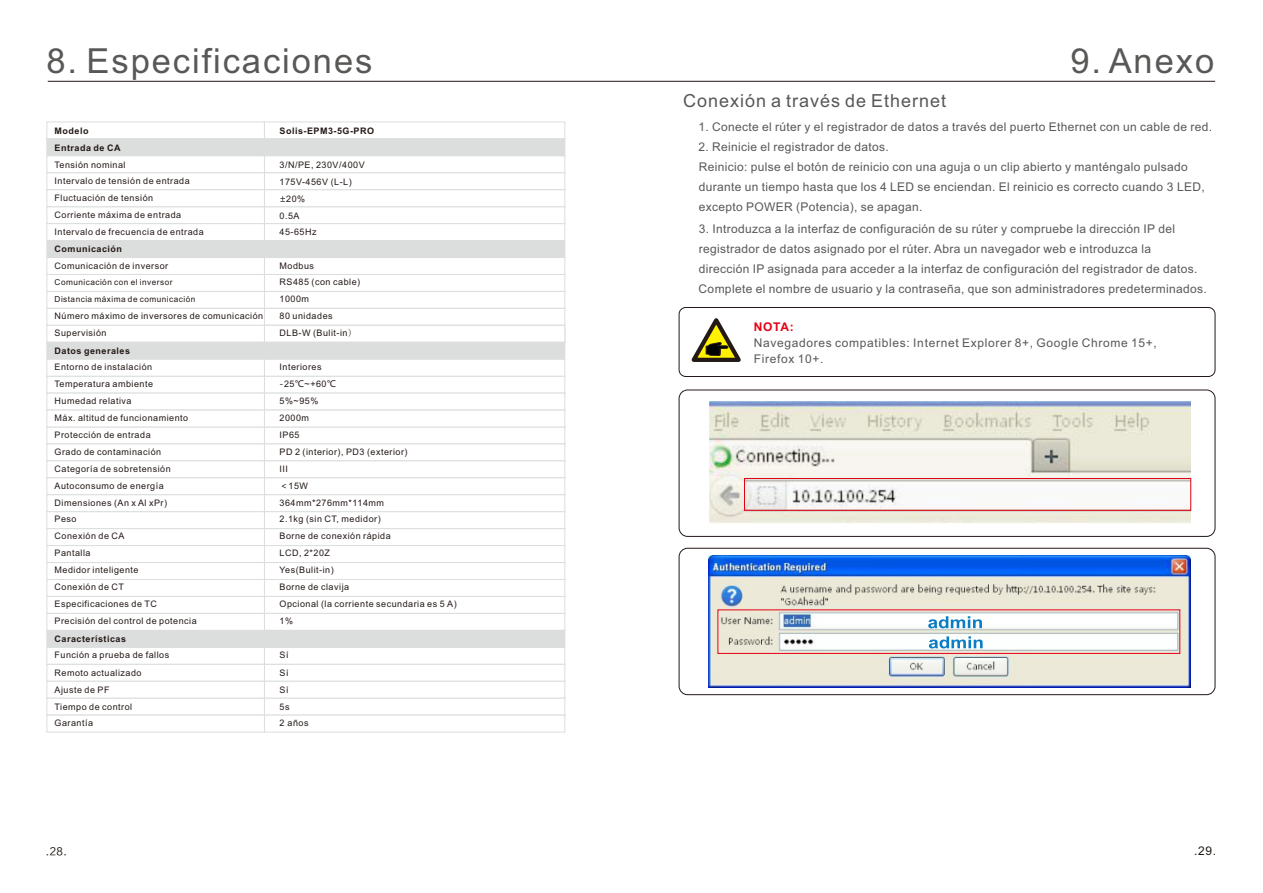
<style>
.page{position:relative;width:1263px;height:893px;background:#fff}
.page>*{position:absolute;margin:0;border:0;box-sizing:border-box;transform-origin:0 0}
.t1{font:34.5px "Arial";letter-spacing:.055em;color:#595857}
.t2{font:18px "Arial";letter-spacing:.055em;color:#595857}
.t3{font:12px/20.1px "Arial";letter-spacing:.03em;color:#595857}
.t4{font:12px/16px "Arial";letter-spacing:.055em;color:#595857}
.t5{font:700 12px "Arial";color:#e60013}
.t6{font:12px "Arial";color:#231916}
.t7{font:10.5px "FZLTHJW GB1 0";color:#231916}
.t8{font:9px/17px "Arial";letter-spacing:.055em;color:#231916}
.t9{font:700 9px "Arial";letter-spacing:.055em;color:#231916}
.t10{font:8.25px "Arial";letter-spacing:.055em;color:#231916}
.s1{font-family:"Microsoft Ya Hei"}
.s2{font-family:"MS P Mincho"}
</style>
<div class="page">
<hr style="left:48px;top:81px;width:1167px;height:1px;background:#231916">
<img style="left:709px;top:402px;width:481px;height:122px">
<img style="left:708px;top:556px;width:483px;height:132px">
<svg style="left:928px;top:616px;width:54px;height:12px"></svg>
<svg style="left:929px;top:636px;width:54px;height:12px"></svg>
<div style="left:717px;top:609px;width:463px;height:45px;border:1px solid #e60013"></div>
<div style="left:744px;top:478px;width:447px;height:33px;border:1px solid #e60013"></div>
<svg style="left:691px;top:318px;width:50px;height:44px"></svg>
<div style="left:679px;top:307px;width:536px;height:70px;border:1px solid #231916;border-radius:7px"></div>
<div style="left:679px;top:390px;width:536px;height:147px;border:1px solid #231916;border-radius:9px"></div>
<div style="left:679px;top:548px;width:536px;height:147px;border:1px solid #231916;border-radius:9px"></div>
<svg style="left:46px;top:121px;width:520px;height:612px"></svg>
<h1 class="t1" style="left:46px;top:48px;width:327px">8. Especificaciones</h1>
<p class="t9" style="left:55px;top:127px;width:35px">Modelo</p>
<p class="t9" style="left:280px;top:127px;width:96px">Solis-EPM3-5G-PRO</p>
<p class="t9" style="left:55px;top:144px;width:68px">Entrada de CA</p>
<p class="t8" style="left:55px;top:157px;width:137px">Tensión nominal<br>Intervalo de tensión de entrada</p>
<p class="t8" style="left:55px;top:208px;width:151px">Corriente máxima de entrada<br>Intervalo de frecuencia de entrada</p>
<p class="t8" style="left:280px;top:157px;width:87px">3/N/PE, 230V/400V<br>175V-456V (L-L)</p>
<p class="t8" style="left:280px;top:208px;width:39px">0.5A<br>45-65Hz</p>
<p class="t8" style="left:55px;top:191px;width:100px">Fluctuación de tensión</p>
<p class="t8" style="left:280px;top:191px;width:27px"><span class="s1">±</span>20%</p>
<p class="t9" style="left:55px;top:246px;width:69px">Comunicación</p>
<p class="t8" style="left:55px;top:258px;width:115px">Comunicación de inversor</p>
<p class="t10" style="left:55px;top:296px;width:142px">Distancia máxima de comunicación</p>
<p class="t10" style="left:55px;top:279px;width:119px">Comunicación con el inversor</p>
<p class="t8" style="left:55px;top:308px;width:210px">Número máximo de inversores de comunicación<br>Supervisión</p>
<p class="t9" style="left:55px;top:347px;width:77px">Datos generales</p>
<p class="t8" style="left:55px;top:376px;width:100px">Temperatura ambiente</p>
<p class="t8" style="left:55px;top:359px;width:99px">Entorno de instalación</p>
<p class="t8" style="left:55px;top:393px;width:79px">Humedad relativa</p>
<p class="t8" style="left:55px;top:427px;width:118px">Protección de entrada<br>Grado de contaminación<br>Categoría de sobretensión</p>
<p class="t8" style="left:55px;top:410px;width:135px">Máx. altitud de funcionamiento</p>
<p class="t8" style="left:55px;top:478px;width:114px">Autoconsumo de energía<br>Dimensiones (An x Al xPr)<br>Peso<br>Conexión de CA</p>
<p class="t8" style="left:55px;top:545px;width:86px">Pantalla<br>Medidor inteligente</p>
<p class="t8" style="left:55px;top:579px;width:144px">Conexión de CT<br>Especificaciones de TC<br>Precisión del control de potencia</p>
<p class="t9" style="left:55px;top:635px;width:73px">Características</p>
<p class="t8" style="left:55px;top:647px;width:116px">Función a prueba de fallos<br>Remoto actualizado<br>Ajuste de PF<br>Tiempo de control</p>
<p class="t8" style="left:55px;top:715px;width:40px">Garantía</p>
<p class="t8" style="left:280px;top:258px;width:36px">Modbus</p>
<p class="t8" style="left:280px;top:291px;width:31px">1000m</p>
<p class="t8" style="left:280px;top:274px;width:82px">RS485 (con cable)</p>
<p class="t8" style="left:280px;top:308px;width:75px">80 unidades<br>DLB-W (Bulit-in<span class="s2">）</span></p>
<p class="t8" style="left:280px;top:359px;width:44px">Interiores</p>
<p class="t8" style="left:280px;top:376px;width:58px"><span class="s1">-</span>25<span class="s1">℃</span>~+60<span class="s1">℃<br></span>5%~95%</p>
<p class="t8" style="left:280px;top:427px;width:130px">IP65<br>PD 2 (interior), PD3 (exterior)<br>III</p>
<p class="t8" style="left:280px;top:410px;width:31px">2000m</p>
<p class="t8" style="left:280px;top:478px;width:113px"><span class="s1">＜</span>15W<br>364mm*276mm*114mm<br>2.1kg (sin CT, medidor)<br>Borne de conexión rápida</p>
<p class="t8" style="left:280px;top:545px;width:56px">LCD, 2*20Z<br>Yes(Bulit-in)</p>
<p class="t8" style="left:280px;top:579px;width:179px">Borne de clavija<br>Opcional (la corriente secundaria es 5 A)<br>1%</p>
<p class="t8" style="left:280px;top:647px;width:11px">Sí</p>
<p class="t8" style="left:280px;top:682px;width:12px">Sí<br>5s</p>
<p class="t8" style="left:280px;top:665px;width:11px">Sí</p>
<p class="t8" style="left:280px;top:715px;width:31px">2 años</p>
<p class="t7" style="left:46px;top:845px;width:22px">.28.</p>
<h1 class="t1" style="left:1070px;top:48px;width:145px">9. Anexo</h1>
<h2 class="t2" style="left:683px;top:94px;width:265px">Conexión a través de Ethernet</h2>
<h3 class="t3" style="left:698px;top:118px;width:515px">1. Conecte el rúter y el registrador de datos a través del puerto Ethernet con un cable de red.</h3>
<h3 class="t3" style="left:698px;top:138px;width:192px">2. Reinicie el registrador de datos.</h3>
<h3 class="t3" style="left:699px;top:158px;width:507px">Reinicio: pulse el botón de reinicio con una aguja o un clip abierto y manténgalo pulsado durante un tiempo hasta que los 4 LED se enciendan. El reinicio es correcto cuando 3 LED, excepto POWER (Potencia), se apagan.</h3>
<p class="t3" style="left:699px;top:220px;width:510px">3. Introduzca a la interfaz de configuración de su rúter y compruebe la dirección IP del registrador de datos asignado por el rúter. Abra un navegador web e introduzca la<br>dirección IP asignada para acceder a la interfaz de configuración del registrador de datos.<br>Complete el nombre de usuario y la contraseña, que son administradores predeterminados.</p>
<h3 class="t5" style="left:754px;top:322px;width:41px">NOTA:</h3>
<h3 class="t4" style="left:754px;top:336px;width:404px">Navegadores compatibles: Internet Explorer 8+, Google Chrome 15+,<br>Firefox 10+.</h3>
<h3 class="t6" style="left:1194px;top:846px;width:24px">.29.</h3>
</div>
